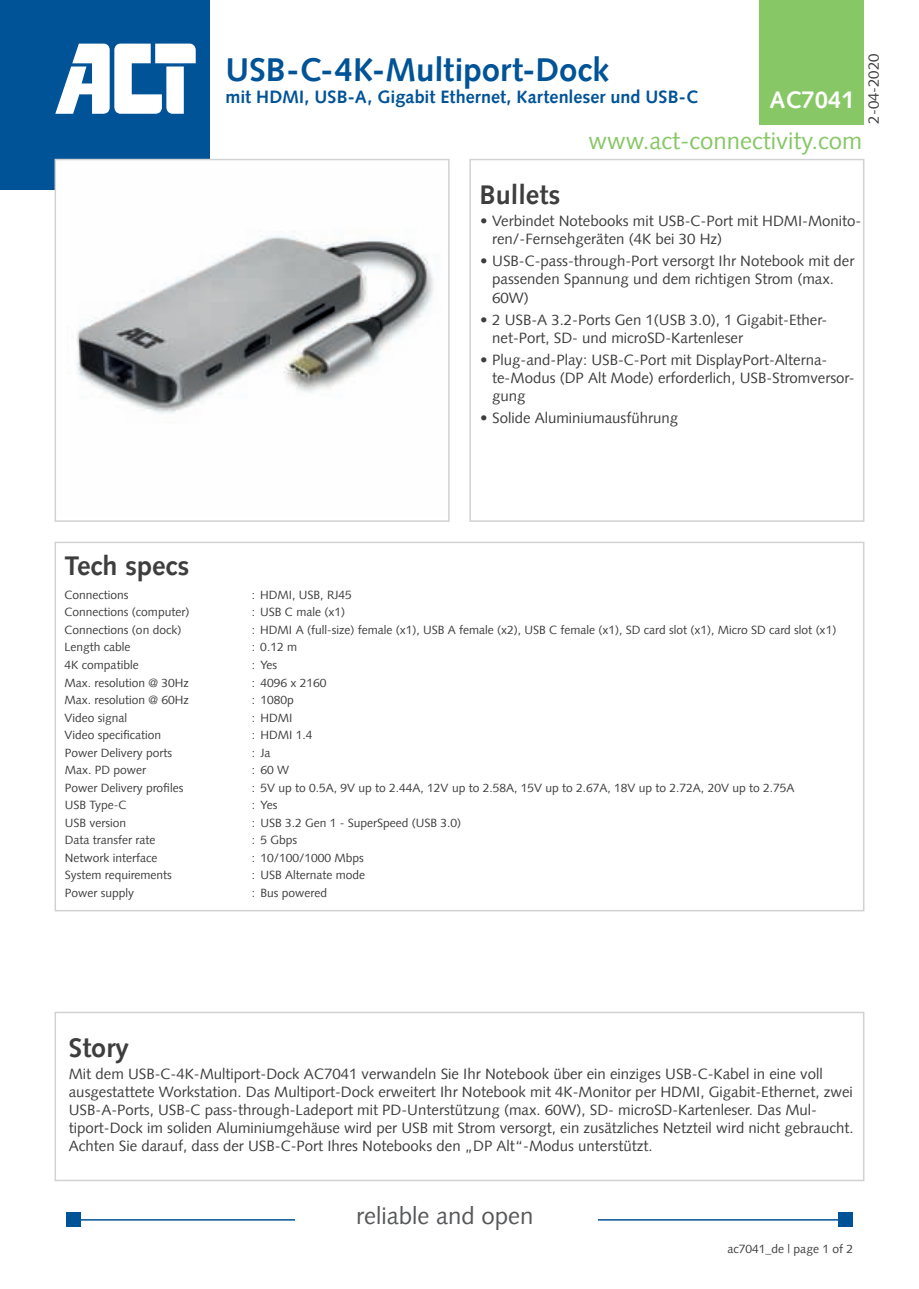
<style>
.page{position:relative;width:919px;height:1289px;background:#fff}
.page>*{position:absolute;margin:0;border:0;box-sizing:border-box;transform-origin:0 0}
.t1{font:700 33px "Syntax LT";color:#015397}
.t2{font:700 27px "Syntax LT";color:#3e3e3f}
.t3{font:24px "Syntax LT";color:#87c765}
.t4{font:24px "Syntax LT";color:#57585a}
.t5{font:700 24px "Syntax LT";color:#fff}
.t6{font:700 18px "Syntax LT";letter-spacing:.005em;color:#015397}
.t7{font:15px/18px "Syntax LT";color:#3e3e3f}
.t8{font:12px "Syntax LT";color:#3e3e3f}
</style>
<div class="page">
<hr style="left:75px;top:1219px;width:766px;height:1px;background:#015397">
<div style="left:66px;top:1212px;width:15px;height:15px;background:#015397"></div>
<div style="left:837px;top:1212px;width:15px;height:15px;background:#015397"></div>
<div style="left:295px;top:1203px;width:302px;height:23px;background:#fff"></div>
<div style="left:0;top:0;width:209px;height:189px;background:#015397"></div>
<svg style="left:55px;top:44px;width:141px;height:70px"></svg>
<div style="left:55px;top:1011px;width:809px;height:170px;border:2px solid #d1d2d4"></div>
<div style="left:759px;top:0;width:104px;height:124px;background:#87c765"></div>
<img style="left:58px;top:162px;width:376px;height:252px">
<div style="left:55px;top:159px;width:394px;height:363px;border:2px solid #d1d2d4"></div>
<div style="left:469px;top:159px;width:395px;height:363px;border:2px solid #d1d2d4"></div>
<div style="left:55px;top:541px;width:809px;height:370px;border:2px solid #d1d2d4"></div>
<h1 class="t1" style="left:225px;top:56px;width:385px">USB-C-4K-Multiport-Dock</h1>
<p class="t6" style="left:225px;top:89px;width:474px">mit HDMI, USB-A, Gigabit Ethernet, Kartenleser und USB-C</p>
<h3 class="t5" style="left:769px;top:90px;width:87px">AC7041</h3>
<h3 class="t3" style="left:588px;top:131px;width:275px">www.act-connectivity.com</h3>
<p class="t7" style="left:866px;top:124px;width:72px;rotate:-90deg">2-04-2020</p>
<h2 class="t2" style="left:479px;top:184px;width:82px">Bullets</h2>
<p class="t7" style="left:492px;top:213px;width:371px;text-indent:-12px">• Verbindet Notebooks mit USB-C-Port mit HDMI-Monito&shy;ren/-Fernsehgeräten (4K bei 30 Hz)</p>
<p class="t7" style="left:492px;top:254px;width:364px;text-indent:-12px">• USB-C-pass-through-Port versorgt Ihr Notebook mit der passenden Spannung und dem richtigen Strom (max.<br>60W)</p>
<p class="t7" style="left:492px;top:312px;width:337px;text-indent:-12px">• 2 USB-A 3.2-Ports Gen 1(USB 3.0), 1 Gigabit-Ether&shy;net-Port, SD- und microSD-Kartenleser</p>
<p class="t7" style="left:492px;top:352px;width:364px;text-indent:-12px">• Plug-and-Play: USB-C-Port mit DisplayPort-Alterna&shy;te-Modus (DP Alt Mode) erforderlich, USB-Stromversor&shy;gung</p>
<p class="t7" style="left:480px;top:410px;width:199px">• Solide Aluminiumausführung</p>
<h2 class="t2" style="left:65px;top:554px;width:126px">Tech specs</h2>
<p class="t8" style="left:65px;top:590px;width:66px">Connections</p>
<p class="t8" style="left:252px;top:590px;width:101px">: HDMI, USB, RJ45</p>
<p class="t8" style="left:65px;top:607px;width:126px">Connections (computer)</p>
<p class="t8" style="left:252px;top:607px;width:95px">: USB C male (x1)</p>
<p class="t8" style="left:65px;top:625px;width:118px">Connections (on dock)</p>
<p class="t8" style="left:252px;top:625px;width:586px">: HDMI A (full-size) female (x1), USB A female (x2), USB C female (x1), SD card slot (x1), Micro SD card slot (x1)</p>
<p class="t8" style="left:65px;top:642px;width:68px">Length cable</p>
<p class="t8" style="left:252px;top:642px;width:47px">: 0.12 m</p>
<p class="t8" style="left:65px;top:660px;width:76px">4K compatible</p>
<p class="t8" style="left:252px;top:660px;width:27px">: Yes</p>
<p class="t8" style="left:65px;top:677px;width:126px">Max. resolution @ 30Hz</p>
<p class="t8" style="left:252px;top:677px;width:76px">: 4096 x 2160</p>
<p class="t8" style="left:65px;top:695px;width:126px">Max. resolution @ 60Hz</p>
<p class="t8" style="left:252px;top:695px;width:43px">: 1080p</p>
<p class="t8" style="left:65px;top:712px;width:64px">Video signal</p>
<p class="t8" style="left:252px;top:712px;width:42px">: HDMI</p>
<p class="t8" style="left:65px;top:727px;width:98px">Video specification</p>
<p class="t8" style="left:252px;top:730px;width:62px">: HDMI 1.4</p>
<p class="t8" style="left:65px;top:747px;width:109px">Power Delivery ports</p>
<p class="t8" style="left:252px;top:747px;width:20px">: Ja</p>
<p class="t8" style="left:65px;top:765px;width:83px">Max. PD power</p>
<p class="t8" style="left:252px;top:765px;width:39px">: 60 W</p>
<p class="t8" style="left:65px;top:780px;width:120px">Power Delivery profiles</p>
<p class="t8" style="left:252px;top:782px;width:544px">: 5V up to 0.5A, 9V up to 2.44A, 12V up to 2.58A, 15V up to 2.67A, 18V up to 2.72A, 20V up to 2.75A</p>
<p class="t8" style="left:65px;top:800px;width:63px">USB Type-C</p>
<p class="t8" style="left:252px;top:800px;width:27px">: Yes</p>
<p class="t8" style="left:65px;top:817px;width:63px">USB version</p>
<p class="t8" style="left:252px;top:817px;width:211px">: USB 3.2 Gen 1 - SuperSpeed (USB 3.0)</p>
<p class="t8" style="left:65px;top:835px;width:92px">Data transfer rate</p>
<p class="t8" style="left:252px;top:835px;width:47px">: 5 Gbps</p>
<p class="t8" style="left:65px;top:852px;width:94px">Network interface</p>
<p class="t8" style="left:252px;top:852px;width:113px">: 10/100/1000 Mbps</p>
<p class="t8" style="left:65px;top:870px;width:109px">System requirements</p>
<p class="t8" style="left:252px;top:870px;width:115px">: USB Alternate mode</p>
<p class="t8" style="left:65px;top:887px;width:71px">Power supply</p>
<p class="t8" style="left:252px;top:887px;width:77px">: Bus powered</p>
<h2 class="t2" style="left:69px;top:1036px;width:61px">Story</h2>
<p class="t7" style="left:69px;top:1066px;width:786px">Mit dem USB-C-4K-Multiport-Dock AC7041 verwandeln Sie Ihr Notebook über ein einziges USB-C-Kabel in eine voll ausgestattete Workstation. Das Multiport-Dock erweitert Ihr Notebook mit 4K-Monitor per HDMI, Gigabit-Ethernet, zwei USB-A-Ports, USB-C pass-through-Ladeport mit PD-Unterstützung (max. 60W), SD- microSD-Kartenleser. Das Mul&shy;tiport-Dock im soliden Aluminiumgehäuse wird per USB mit Strom versorgt, ein zusätzliches Netzteil wird nicht gebraucht.<br>Achten Sie darauf, dass der USB-C-Port Ihres Notebooks den „DP Alt“-Modus unterstützt.</p>
<h3 class="t4" style="left:356px;top:1205px;width:179px">reliable and open</h3>
<p class="t8" style="left:727px;top:1244px;width:127px">ac7041_de | page 1 of 2</p>
</div>
